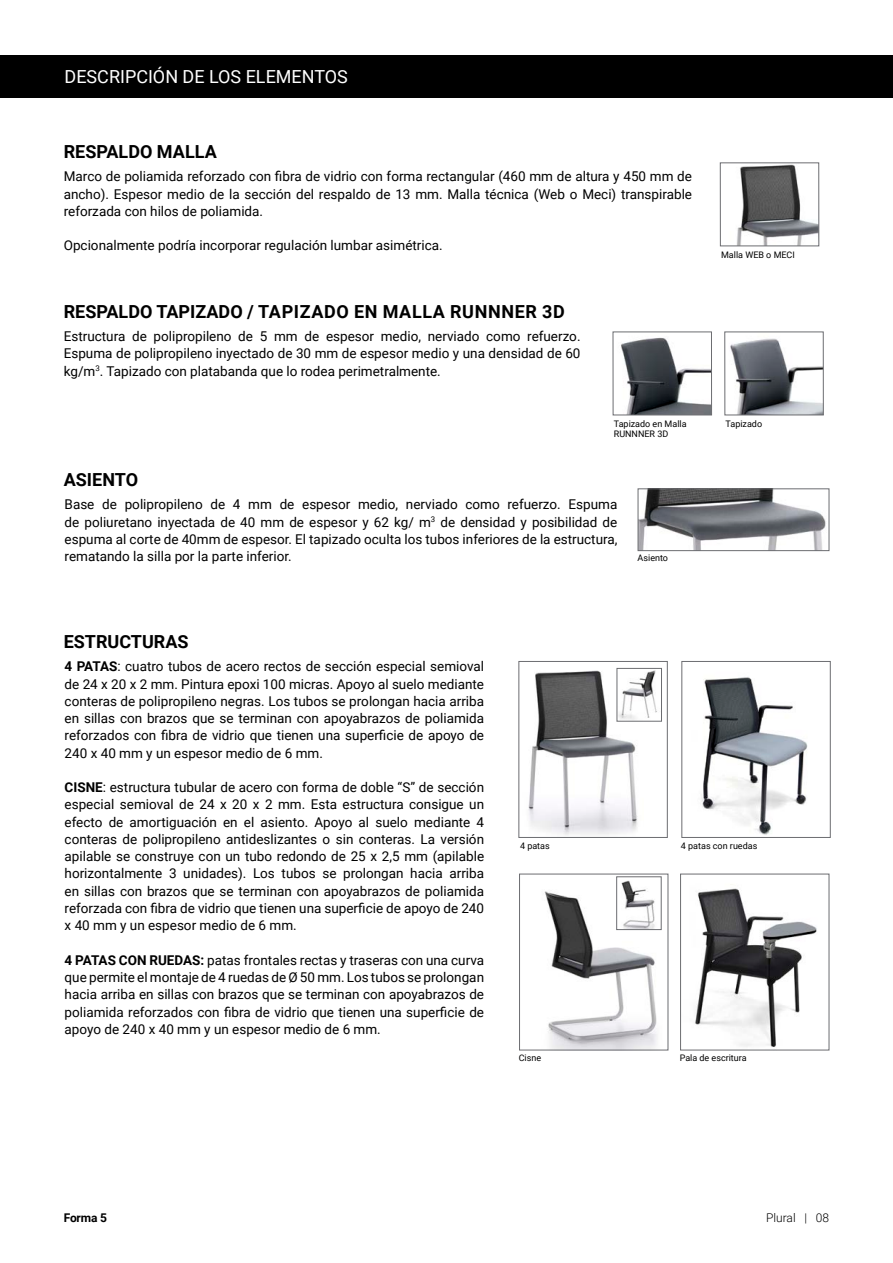
<style>
.page{position:relative;width:893px;height:1263px;background:#fff}
.page>*{position:absolute;margin:0;border:0;box-sizing:border-box;transform-origin:0 0}
.t1{font:700 18px "Roboto";letter-spacing:.035em;color:#000}
.t2{font:700 18px "Roboto";color:#000}
.t3{font:18px "Roboto";color:#fff}
.t4{font:13.5px/17.2px "Roboto";color:#000;text-align:justify}
.t5{font:300 12px "Roboto";color:#000}
.t6{font:700 12px "Roboto";letter-spacing:-.015em;color:#000}
.t7{font:9px "Roboto";color:#000}
.s1{font-weight:700}
</style>
<div class="page">
<img style="left:695px;top:888px;width:122px;height:159px">
<img style="left:621px;top:337px;width:89px;height:76px">
<div style="left:613px;top:332px;width:99px;height:83px;border:1px solid #6c6d71"></div>
<img style="left:737px;top:165px;width:80px;height:79px">
<div style="left:720px;top:163px;width:99px;height:83px;border:1px solid #6c6d71"></div>
<img style="left:730px;top:338px;width:91px;height:75px">
<div style="left:724px;top:332px;width:99px;height:83px;border:1px solid #6c6d71"></div>
<img style="left:640px;top:491px;width:186px;height:58px">
<div style="left:638px;top:489px;width:191px;height:62px;border:1px solid #6c6d71"></div>
<img style="left:528px;top:667px;width:134px;height:168px">
<div style="left:519px;top:661px;width:148px;height:177px;border:1px solid #6c6d71"></div>
<img style="left:701px;top:677px;width:107px;height:158px">
<div style="left:682px;top:661px;width:148px;height:177px;border:1px solid #6c6d71"></div>
<img style="left:619px;top:670px;width:41px;height:49px">
<div style="left:617px;top:668px;width:45px;height:53px;border:1px solid #6c6d71"></div>
<img style="left:544px;top:876px;width:118px;height:172px">
<img style="left:619px;top:879px;width:40px;height:49px">
<div style="left:0;top:55px;width:893px;height:43px;background:#000"></div>
<h1 class="t3" style="left:65px;top:64px;width:285px">DESCRIPCIÓN DE LOS ELEMENTOS</h1>
<h1 class="t2" style="left:64px;top:139px;width:155px">RESPALDO MALLA</h1>
<p class="t4" style="left:64px;top:167px;width:630px">Marco de poliamida reforzado con fibra de vidrio con forma rectangular (460 mm de altura y 450 mm de ancho). Espesor medio de la sección del respaldo de 13 mm. Malla técnica (Web o Meci) transpirable reforzada con hilos de poliamida.</p>
<p class="t4" style="left:64px;top:236px;width:380px">Opcionalmente podría incorporar regulación lumbar asimétrica.</p>
<h1 class="t1" style="left:64px;top:299px;width:503px">RESPALDO TAPIZADO / TAPIZADO EN MALLA RUNNNER 3D</h1>
<p class="t4" style="left:64px;top:327px;width:518px">Estructura de polipropileno de 5 mm de espesor medio, nerviado como refuerzo.<br>Espuma de polipropileno inyectado de 30 mm de espesor medio y una densidad de 60 kg/m<sup>3</sup>. Tapizado con platabanda que lo rodea perimetralmente.</p>
<p class="t7" style="left:721px;top:249px;width:75px">Malla WEB o MECI</p>
<p class="t7" style="left:614px;top:418px;width:74px">Tapizado en Malla</p>
<p class="t7" style="left:726px;top:418px;width:38px">Tapizado</p>
<p class="t7" style="left:614px;top:427px;width:56px">RUNNNER 3D</p>
<h1 class="t2" style="left:64px;top:467px;width:76px">ASIENTO</h1>
<p class="t4" style="left:65px;top:495px;width:554px">Base de polipropileno de 4 mm de espesor medio, nerviado como refuerzo. Espuma de poliuretano inyectada de 40 mm de espesor y 62 kg/ m<sup>3</sup> de densidad y posibilidad de espuma al corte de 40mm de espesor. El tapizado oculta los tubos inferiores de la estructura, rematando la silla por la parte inferior.</p>
<p class="t7" style="left:638px;top:552px;width:32px">Asiento</p>
<h1 class="t2" style="left:64px;top:629px;width:126px">ESTRUCTURAS</h1>
<p class="t4" style="left:65px;top:657px;width:421px"><span class="s1">4 PATAS</span>: cuatro tubos de acero rectos de sección especial semioval de 24 x 20 x 2 mm. Pintura epoxi 100 micras. Apoyo al suelo mediante conteras de polipropileno negras. Los tubos se prolongan hacia arriba en sillas con brazos que se terminan con apoyabrazos de poliamida reforzados con fibra de vidrio que tienen una superficie de apoyo de 240 x 40 mm y un espesor medio de 6 mm.</p>
<p class="t4" style="left:65px;top:778px;width:421px"><span class="s1">CISNE</span>: estructura tubular de acero con forma de doble “S” de sección especial semioval de 24 x 20 x 2 mm. Esta estructura consigue un efecto de amortiguación en el asiento. Apoyo al suelo mediante 4 conteras de polipropileno antideslizantes o sin conteras. La versión apilable se construye con un tubo redondo de 25 x 2,5 mm (apilable horizontalmente 3 unidades). Los tubos se prolongan hacia arriba en sillas con brazos que se terminan con apoyabrazos de poliamida reforzada con fibra de vidrio que tienen una superficie de apoyo de 240 x 40 mm y un espesor medio de 6 mm.</p>
<p class="t4" style="left:65px;top:951px;width:421px"><span class="s1">4 PATAS CON RUEDAS:</span> patas frontales rectas y traseras con una curva que permite el montaje de 4 ruedas de Ø 50 mm. Los tubos se prolongan hacia arriba en sillas con brazos que se terminan con apoyabrazos de poliamida reforzados con fibra de vidrio que tienen una superficie de apoyo de 240 x 40 mm y un espesor medio de 6 mm.</p>
<p class="t7" style="left:520px;top:839px;width:31px">4 patas</p>
<p class="t7" style="left:681px;top:839px;width:78px">4 patas con ruedas</p>
<p class="t7" style="left:519px;top:1052px;width:24px">Cisne</p>
<p class="t7" style="left:680px;top:1052px;width:68px">Pala de escritura</p>
<p class="t6" style="left:64px;top:1209px;width:45px">Forma 5</p>
<p class="t5" style="left:766px;top:1209px;width:65px">Plural | 08</p>
</div>
